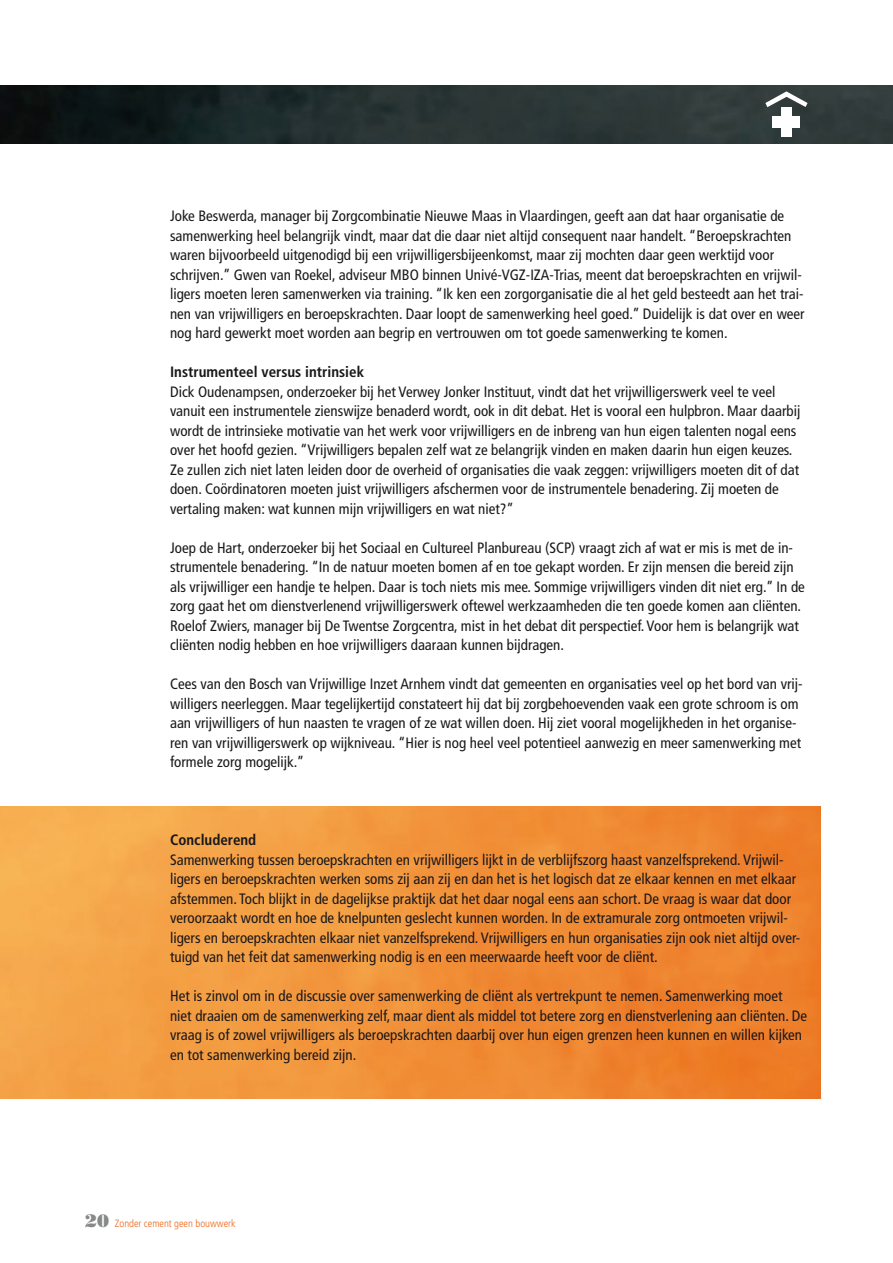
<style>
.page{position:relative;width:893px;height:1263px;background:#fff}
.page>*{position:absolute;margin:0;border:0;box-sizing:border-box;transform-origin:0 0}
.t1{font:condensed 15px/19.5px "Frutiger LT Std";color:#1a171b}
.t2{font:700 condensed 15px "Frutiger LT Std";color:#1a171b}
.t3{font:300 condensed 10.5px "Frutiger LT Std";color:#ea671c}
.s1{font-family:"Bodoni Std Poster";font-weight:400;font-stretch:normal;font-size:18px;color:#87888a}
</style>
<div class="page">
<img style="left:0;top:85px;width:893px;height:58px">
<img style="left:0;top:806px;width:821px;height:293px">
<svg style="left:765px;top:91px;width:43px;height:16px"></svg>
<div style="left:781px;top:107px;width:11px;height:30px;background:#fff"></div>
<div style="left:773px;top:117px;width:27px;height:11px;background:#fff"></div>
<p class="t1" style="left:170px;top:206px;width:636px">Joke Beswerda, manager bij Zorgcombinatie Nieuwe Maas in Vlaardingen, geeft aan dat haar organisatie de samenwerking heel belangrijk vindt, maar dat die daar niet altijd consequent naar handelt. “Beroepskrachten waren bijvoorbeeld uitgenodigd bij een vrijwilligersbijeenkomst, maar zij mochten daar geen werktijd voor schrijven.” Gwen van Roekel, adviseur MBO binnen Univé-VGZ-IZA-Trias, meent dat beroepskrachten en vrijwil&shy;ligers moeten leren samenwerken via training. “Ik ken een zorgorganisatie die al het geld besteedt aan het trai&shy;nen van vrijwilligers en beroepskrachten. Daar loopt de samenwerking heel goed.” Duidelijk is dat over en weer nog hard gewerkt moet worden aan begrip en vertrouwen om tot goede samenwerking te komen.</p>
<p class="t2" style="left:170px;top:363px;width:196px">Instrumenteel versus intrinsiek</p>
<p class="t1" style="left:170px;top:382px;width:632px">Dick Oudenampsen, onderzoeker bij het Verwey Jonker Instituut, vindt dat het vrijwilligerswerk veel te veel vanuit een instrumentele zienswijze benaderd wordt, ook in dit debat. Het is vooral een hulpbron. Maar daarbij wordt de intrinsieke motivatie van het werk voor vrijwilligers en de inbreng van hun eigen talenten nogal eens over het hoofd gezien. “Vrijwilligers bepalen zelf wat ze belangrijk vinden en maken daarin hun eigen keuzes.<br>Ze zullen zich niet laten leiden door de overheid of organisaties die vaak zeggen: vrijwilligers moeten dit of dat doen. Coördinatoren moeten juist vrijwilligers afschermen voor de instrumentele benadering. Zij moeten de vertaling maken: wat kunnen mijn vrijwilligers en wat niet?”</p>
<p class="t1" style="left:170px;top:538px;width:636px">Joep de Hart, onderzoeker bij het Sociaal en Cultureel Planbureau (SCP) vraagt zich af wat er mis is met de in&shy;strumentele benadering. “In de natuur moeten bomen af en toe gekapt worden. Er zijn mensen die bereid zijn als vrijwilliger een handje te helpen. Daar is toch niets mis mee. Sommige vrijwilligers vinden dit niet erg.” In de zorg gaat het om dienstverlenend vrijwilligerswerk oftewel werkzaamheden die ten goede komen aan cliënten.<br>Roelof Zwiers, manager bij De Twentse Zorgcentra, mist in het debat dit perspectief. Voor hem is belangrijk wat cliënten nodig hebben en hoe vrijwilligers daaraan kunnen bijdragen.</p>
<p class="t1" style="left:170px;top:674px;width:634px">Cees van den Bosch van Vrijwillige Inzet Arnhem vindt dat gemeenten en organisaties veel op het bord van vrij&shy;willigers neerleggen. Maar tegelijkertijd constateert hij dat bij zorgbehoevenden vaak een grote schroom is om aan vrijwilligers of hun naasten te vragen of ze wat willen doen. Hij ziet vooral mogelijkheden in het organise&shy;ren van vrijwilligerswerk op wijkniveau. “Hier is nog heel veel potentieel aanwezig en meer samenwerking met formele zorg mogelijk.”</p>
<p class="t2" style="left:170px;top:831px;width:88px">Concluderend</p>
<p class="t1" style="left:170px;top:850px;width:632px">Samenwerking tussen beroepskrachten en vrijwilligers lijkt in de verblijfszorg haast vanzelfsprekend. Vrijwil&shy;ligers en beroepskrachten werken soms zij aan zij en dan het is het logisch dat ze elkaar kennen en met elkaar afstemmen. Toch blijkt in de dagelijkse praktijk dat het daar nogal eens aan schort. De vraag is waar dat door veroorzaakt wordt en hoe de knelpunten geslecht kunnen worden. In de extramurale zorg ontmoeten vrijwil&shy;ligers en beroepskrachten elkaar niet vanzelfsprekend. Vrijwilligers en hun organisaties zijn ook niet altijd over&shy;tuigd van het feit dat samenwerking nodig is en een meerwaarde heeft voor de cliënt.</p>
<p class="t1" style="left:170px;top:986px;width:639px">Het is zinvol om in de discussie over samenwerking de cliënt als vertrekpunt te nemen. Samenwerking moet niet draaien om de samenwerking zelf, maar dient als middel tot betere zorg en dienstverlening aan cliënten. De vraag is of zowel vrijwilligers als beroepskrachten daarbij over hun eigen grenzen heen kunnen en willen kijken en tot samenwerking bereid zijn.</p>
<p class="t3" style="left:85px;top:1217px;width:152px"><span class="s1">20</span> Zonder cement geen bouwwerk</p>
</div>
